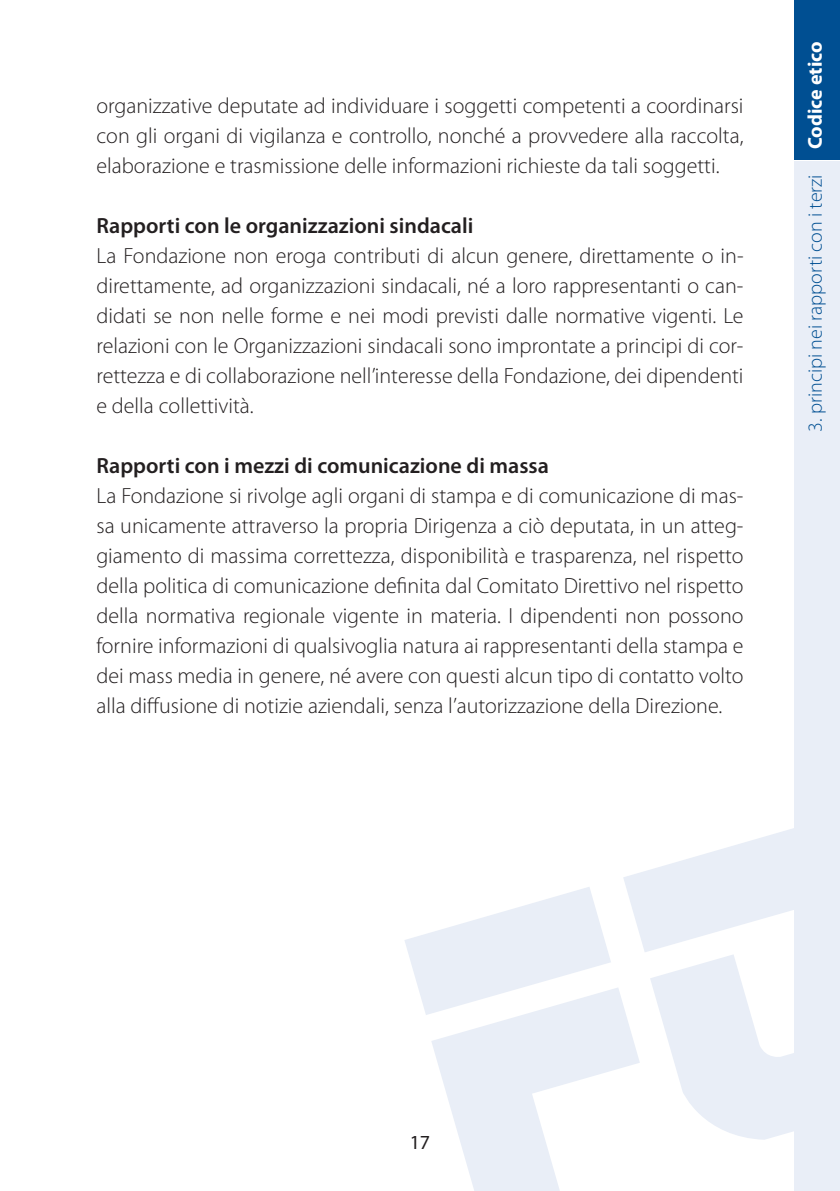
<style>
.page{position:relative;width:840px;height:1191px;background:#fff}
.page>*{position:absolute;margin:0;border:0;box-sizing:border-box;transform-origin:0 0}
.t1{font:300 22px/30px "Myriad Pro";color:#231f20;text-align:justify}
.t2{font:600 22px "Myriad Pro";color:#231f20}
.t3{font:300 20px "Myriad Pro";color:#004f92}
.t4{font:700 20px "Myriad Pro";color:#fff}
.t5{font:20px "Myriad Pro";color:#231f20}
</style>
<div class="page">
<div style="left:794px;top:161px;width:45px;height:1030px;background:#e9eef7"></div>
<div style="left:794px;top:0;width:45px;height:160px;background:#004f92"></div>
<svg style="left:404px;top:887px;width:206px;height:128px"></svg>
<svg style="left:431px;top:987px;width:191px;height:204px;fill:#e9eef7"></svg>
<svg style="left:622px;top:828px;width:172px;height:311px"></svg>
<p class="t1" style="left:96px;top:90px;width:648px">organizzative deputate ad individuare i soggetti competenti a coordinarsi con gli organi di vigilanza e controllo, nonché a provvedere alla raccolta, elaborazione e trasmissione delle informazioni richieste da tali soggetti.</p>
<p class="t2" style="left:96px;top:212px;width:378px">Rapporti con le organizzazioni sindacali</p>
<p class="t1" style="left:96px;top:240px;width:648px">La Fondazione non eroga contributi di alcun genere, direttamente o in&shy;direttamente, ad organizzazioni sindacali, né a loro rappresentanti o can&shy;didati se non nelle forme e nei modi previsti dalle normative vigenti. Le relazioni con le Organizzazioni sindacali sono improntate a principi di cor&shy;rettezza e di collaborazione nell’interesse della Fondazione, dei dipendenti e della collettività.</p>
<p class="t2" style="left:96px;top:452px;width:453px">Rapporti con i mezzi di comunicazione di massa</p>
<p class="t1" style="left:96px;top:480px;width:648px">La Fondazione si rivolge agli organi di stampa e di comunicazione di mas&shy;sa unicamente attraverso la propria Dirigenza a ciò deputata, in un atteg&shy;giamento di massima correttezza, disponibilità e trasparenza, nel rispetto della politica di comunicazione definita dal Comitato Direttivo nel rispetto della normativa regionale vigente in materia. I dipendenti non possono fornire informazioni di qualsivoglia natura ai rappresentanti della stampa e dei mass media in genere, né avere con questi alcun tipo di contatto volto alla diffusione di notizie aziendali, senza l’autorizzazione della Direzione.</p>
<p class="t4" style="left:801px;top:149px;width:109px;rotate:-90deg">Codice etico</p>
<p class="t3" style="left:802px;top:432px;width:259px;rotate:-90deg">3. principi nei rapporti con i terzi</p>
<p class="t5" style="left:409px;top:1130px;width:22px">17</p>
</div>
